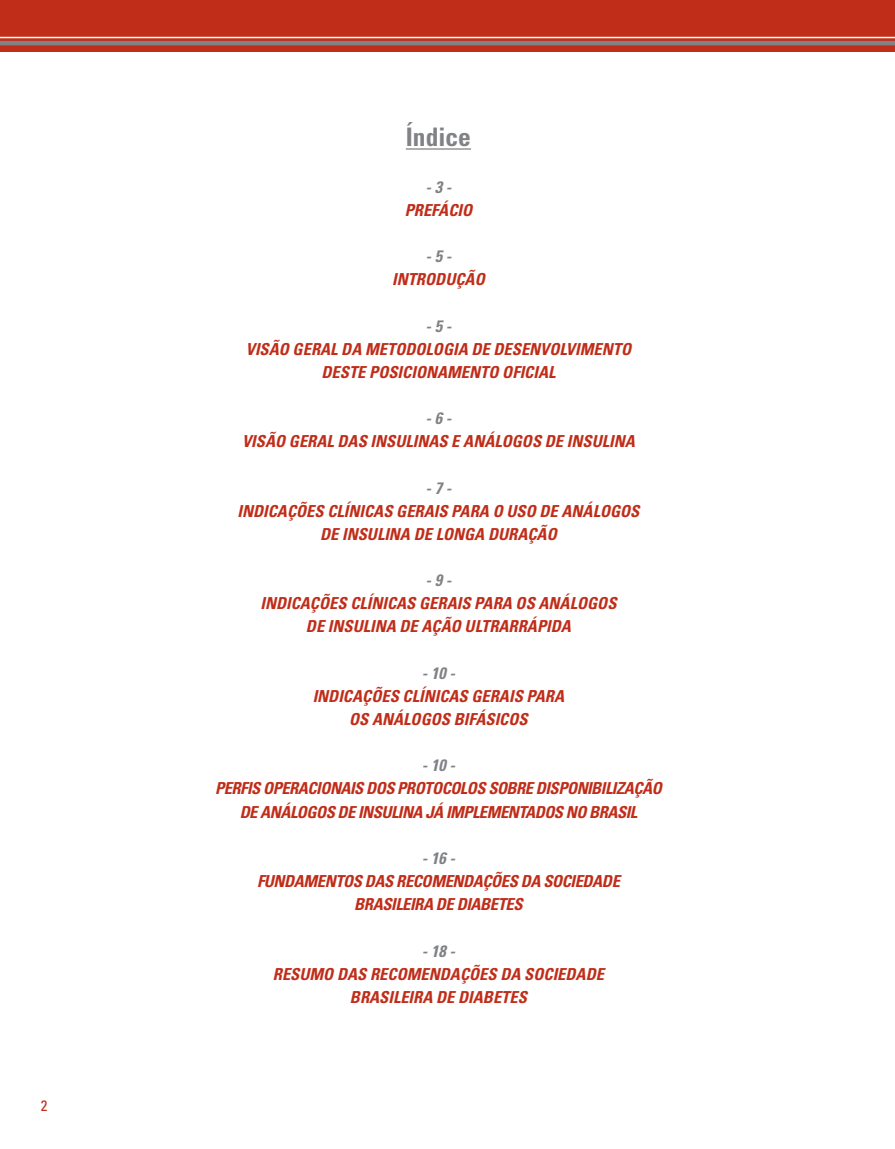
<style>
.page{position:relative;width:895px;height:1149px;background:#fff}
.page>*{position:absolute;margin:0;border:0;box-sizing:border-box;transform-origin:0 0}
.t1{font:700 condensed 25.5px "Univers LT Std";color:#808285}
.t2{font:italic 700 condensed 16.5px/23.1px "Univers LT Std";color:#c02d19;text-align:center}
.t3{font:italic 700 condensed 16.5px/23.1px "Univers LT Std";letter-spacing:-.03em;color:#c02d19;text-align:center}
.t4{font:italic 700 condensed 16.5px/23.1px "Univers LT Std";letter-spacing:-.025em;color:#c02d19;text-align:center}
.t5{font:italic 700 condensed 16.5px "Univers LT Std";color:#808285}
.t6{font:condensed 15px "Univers LT Std";color:#c02d19}
</style>
<div class="page">
<div style="left:0;top:0;width:894px;height:51px;background:#c02d19"></div>
<hr style="left:0;top:41px;width:894px;height:4px;background:#808285">
<hr style="left:0;top:37px;width:894px;height:1px;background:#fff">
<hr style="left:406px;top:148px;width:65px;height:2px;background:#808285">
<p class="t6" style="left:41px;top:1099px;width:8px">2</p>
<h1 class="t1" style="left:406px;top:127px;width:67px">Índice</h1>
<p class="t5" style="left:425px;top:180px;width:27px">- 3 -</p>
<p class="t2" style="left:404px;top:200px;width:69px">PREFÁCIO</p>
<p class="t5" style="left:425px;top:250px;width:27px">- 5 -</p>
<p class="t2" style="left:392px;top:269px;width:94px">INTRODUÇÃO</p>
<p class="t5" style="left:425px;top:319px;width:27px">- 5 -</p>
<p class="t2" style="left:246px;top:338px;width:386px">VISÃO GERAL DA METODOLOGIA DE DESENVOLVIMENTO<br>DESTE POSICIONAMENTO OFICIAL</p>
<p class="t5" style="left:425px;top:412px;width:27px">- 6 -</p>
<p class="t2" style="left:242px;top:431px;width:394px">VISÃO GERAL DAS INSULINAS E ANÁLOGOS DE INSULINA</p>
<p class="t5" style="left:425px;top:481px;width:27px">- 7 -</p>
<p class="t2" style="left:237px;top:500px;width:403px">INDICAÇÕES CLÍNICAS GERAIS PARA O USO DE ANÁLOGOS<br>DE INSULINA DE LONGA DURAÇÃO</p>
<p class="t5" style="left:425px;top:573px;width:27px">- 9 -</p>
<p class="t2" style="left:260px;top:593px;width:357px">INDICAÇÕES CLÍNICAS GERAIS PARA OS ANÁLOGOS<br>DE INSULINA DE AÇÃO ULTRARRÁPIDA</p>
<p class="t5" style="left:422px;top:666px;width:34px">- 10 -</p>
<p class="t2" style="left:312px;top:685px;width:253px">INDICAÇÕES CLÍNICAS GERAIS PARA<br>OS ANÁLOGOS BIFÁSICOS</p>
<p class="t5" style="left:422px;top:758px;width:34px">- 10 -</p>
<p class="t3" style="left:215px;top:778px;width:448px">PERFIS OPERACIONAIS DOS PROTOCOLOS SOBRE DISPONIBILIZAÇÃO<br>DE ANÁLOGOS DE INSULINA JÁ IMPLEMENTADOS NO BRASIL</p>
<p class="t5" style="left:422px;top:851px;width:34px">- 16 -</p>
<p class="t4" style="left:257px;top:870px;width:364px">FUNDAMENTOS DAS RECOMENDAÇÕES DA SOCIEDADE<br>BRASILEIRA DE DIABETES</p>
<p class="t5" style="left:422px;top:943px;width:34px">- 18 -</p>
<p class="t2" style="left:273px;top:963px;width:332px">RESUMO DAS RECOMENDAÇÕES DA SOCIEDADE<br>BRASILEIRA DE DIABETES</p>
</div>
